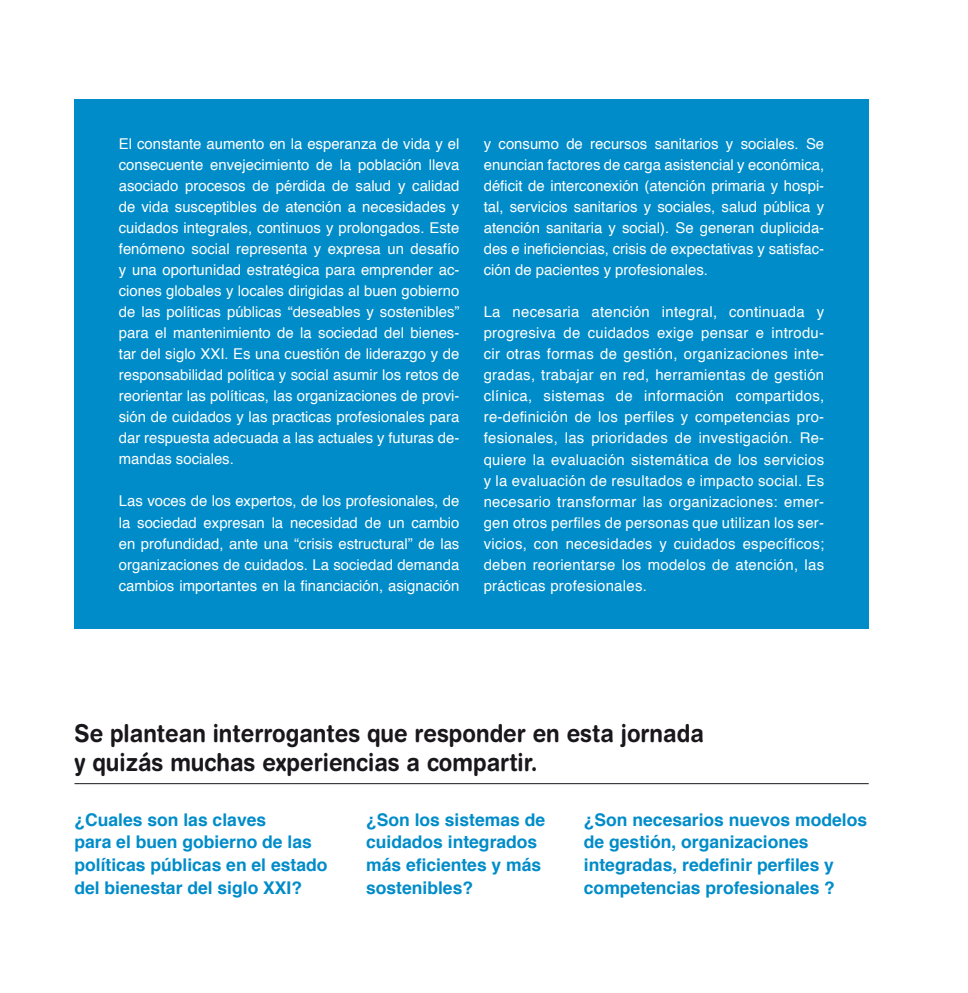
<style>
.page{position:relative;width:968px;height:993px;background:#fff}
.page>*{position:absolute;margin:0;border:0;box-sizing:border-box;transform-origin:0 0}
.t1{font:700 24.68px/28.9px "Helvetica Rounded LT Std";color:#1a171c;scale:.9 1}
.t2{font:700 17.5px/22.8px "Helvetica";color:#008cc9}
.t3{font:14.88px/21px "Helvetica";color:#fff;text-align:justify}
</style>
<div class="page">
<div style="left:74px;top:99px;width:794px;height:529px;background:#008cc9"></div>
<hr style="left:74px;top:783px;width:794px;height:1px;background:#1a171c">
<p class="t3" style="left:119px;top:134px;width:342px">El constante aumento en la esperanza de vida y el consecuente envejecimiento de la población lleva asociado procesos de pérdida de salud y calidad de vida susceptibles de atención a necesidades y cuidados integrales, continuos y prolongados. Este fenómeno social representa y expresa un desafío y una oportunidad estratégica para emprender ac&shy;ciones globales y locales dirigidas al buen gobierno de las políticas públicas “deseables y sostenibles” para el mantenimiento de la sociedad del bienes&shy;tar del siglo XXI. Es una cuestión de liderazgo y de responsabilidad política y social asumir los retos de reorientar las políticas, las organizaciones de provi&shy;sión de cuidados y las practicas profesionales para dar respuesta adecuada a las actuales y futuras de&shy;mandas sociales.</p>
<p class="t3" style="left:119px;top:491px;width:342px">Las voces de los expertos, de los profesionales, de la sociedad expresan la necesidad de un cambio en profundidad, ante una “crisis estructural” de las organizaciones de cuidados. La sociedad demanda cambios importantes en la financiación, asignación</p>
<p class="t3" style="left:483px;top:134px;width:342px">y consumo de recursos sanitarios y sociales. Se enuncian factores de carga asistencial y económica, déficit de interconexión (atención primaria y hospi&shy;tal, servicios sanitarios y sociales, salud pública y atención sanitaria y social). Se generan duplicida&shy;des e ineficiencias, crisis de expectativas y satisfac&shy;ción de pacientes y profesionales.</p>
<p class="t3" style="left:483px;top:302px;width:342px">La necesaria atención integral, continuada y progresiva de cuidados exige pensar e introdu&shy;cir otras formas de gestión, organizaciones inte&shy;gradas, trabajar en red, herramientas de gestión clínica, sistemas de información compartidos, re-definición de los perfiles y competencias pro&shy;fesionales, las prioridades de investigación. Re&shy;quiere la evaluación sistemática de los servicios y la evaluación de resultados e impacto social. Es necesario transformar las organizaciones: emer&shy;gen otros perfiles de personas que utilizan los ser&shy;vicios, con necesidades y cuidados específicos; deben reorientarse los modelos de atención, las prácticas profesionales.</p>
<h1 class="t1" style="left:74px;top:718px;width:700px">Se plantean interrogantes que responder en esta jornada y quizás muchas experiencias a compartir.</h1>
<p class="t2" style="left:583px;top:808px;width:285px">¿Son necesarios nuevos modelos de gestión, organizaciones integradas, redefinir perfiles y competencias profesionales ?</p>
<p class="t2" style="left:74px;top:808px;width:254px">¿Cuales son las claves<br>para el buen gobierno de las políticas públicas en el estado del bienestar del siglo XXI?</p>
<p class="t2" style="left:366px;top:808px;width:180px">¿Son los sistemas de cuidados integrados más eficientes y más sostenibles?</p>
</div>
